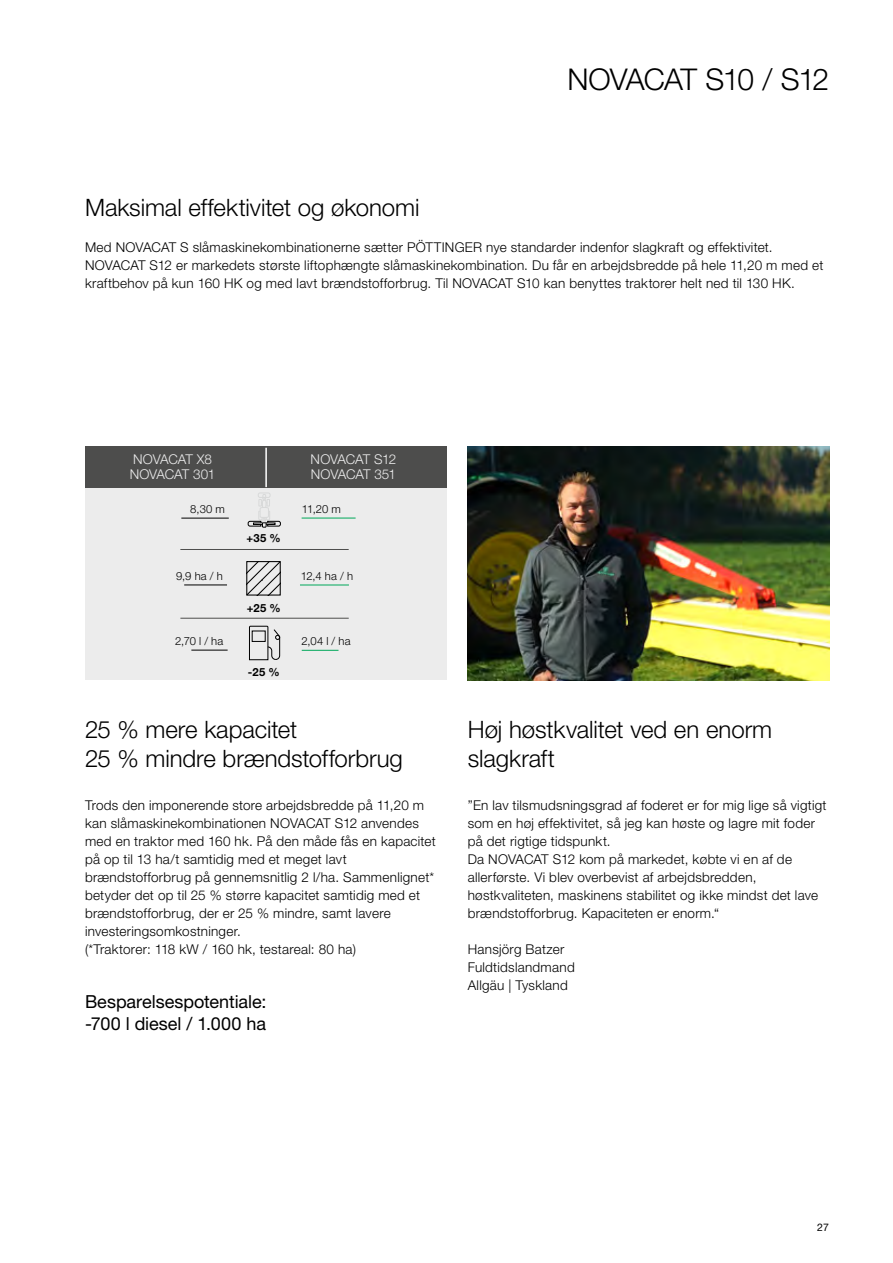
<style>
.page{position:relative;width:893px;height:1263px;background:#fff}
.page>*{position:absolute;margin:0;border:0;box-sizing:border-box;transform-origin:0 0}
.t1{font:300 30px "Helvetica Neue LTW1 G";letter-spacing:-.05em;color:#000}
.t2{font:300 24px/28.8px "Helvetica Neue LTW1 G";letter-spacing:-.005em;color:#000}
.t3{font:18px/21.6px "Helvetica Neue LTW1 G";letter-spacing:-.005em;color:#000}
.t4{font:300 13.5px/18px "Helvetica Neue LTW1 G";letter-spacing:.02em;color:#000}
.t5{font:300 13.5px/15.8px "Helvetica Neue LTW1 G";letter-spacing:-.015em;color:#ececec}
.t6{font:300 11.25px "Helvetica Neue LTW1 G";letter-spacing:.015em;color:#000}
.t7{font:700 11.25px "Helvetica Neue LTW1 G";color:#000}
.t8{font:10.5px "Helvetica Neue LTW1 G";color:#000}
</style>
<div class="page">
<div style="left:85px;top:446px;width:362px;height:234px;background:#ececec"></div>
<img style="left:468px;top:446px;width:361px;height:234px">
<svg style="left:247px;top:492px;width:34px;height:36px"></svg>
<svg style="left:248px;top:563px;width:31px;height:30px"></svg>
<div style="left:246px;top:561px;width:35px;height:34px;border:1px solid #000"></div>
<svg style="left:249px;top:625px;width:32px;height:36px"></svg>
<hr style="left:302px;top:518px;width:54px;height:1px;background:#00a759">
<hr style="left:181px;top:518px;width:48px;height:1px;background:#000">
<hr style="left:184px;top:585px;width:43px;height:1px;background:#000">
<hr style="left:191px;top:650px;width:37px;height:1px;background:#000">
<hr style="left:300px;top:585px;width:49px;height:1px;background:#00a759">
<hr style="left:302px;top:650px;width:36px;height:1px;background:#00a759">
<div style="left:85px;top:447px;width:361px;height:41px;background:#4d4d4c"></div>
<hr style="left:180px;top:618px;width:169px;height:1px;background:#4d4d4c">
<hr style="left:180px;top:549px;width:169px;height:1px;background:#4d4d4c">
<hr style="left:265px;top:448px;width:2px;height:39px;background:#fff">
<h1 class="t1" style="left:567px;top:61px;width:263px">NOVACAT S10 / S12</h1>
<h2 class="t2" style="left:85px;top:193px;width:336px">Maksimal effektivitet og økonomi</h2>
<p class="t4" style="left:85px;top:238px;width:740px">Med NOVACAT S slåmaskinekombinationerne sætter PÖTTINGER nye standarder indenfor slagkraft og effektivitet.<br>NOVACAT S12 er markedets største liftophængte slåmaskinekombination. Du får en arbejdsbredde på hele 11,20 m med et kraftbehov på kun 160 HK og med lavt brændstofforbrug. Til NOVACAT S10 kan benyttes traktorer helt ned til 130 HK.</p>
<p class="t5" style="left:130px;top:451px;width:87px">NOVACAT X8<br>NOVACAT 301</p>
<p class="t5" style="left:311px;top:451px;width:87px">NOVACAT S12<br>NOVACAT 351</p>
<p class="t6" style="left:190px;top:502px;width:36px">8,30 m</p>
<p class="t6" style="left:302px;top:502px;width:41px">11,20 m</p>
<p class="t7" style="left:247px;top:531px;width:36px">+35 %</p>
<p class="t6" style="left:176px;top:569px;width:48px">9,9 ha / h</p>
<p class="t6" style="left:301px;top:569px;width:54px">12,4 ha / h</p>
<p class="t7" style="left:247px;top:601px;width:35px">+25 %</p>
<p class="t6" style="left:175px;top:634px;width:50px">2,70 l / ha</p>
<p class="t6" style="left:302px;top:634px;width:51px">2,04 l / ha</p>
<p class="t7" style="left:248px;top:665px;width:33px">-25 %</p>
<h2 class="t2" style="left:85px;top:715px;width:319px">25 % mere kapacitet<br>25 % mindre brændstofforbrug</h2>
<p class="t4" style="left:85px;top:796px;width:352px">Trods den imponerende store arbejdsbredde på 11,20 m kan slåmaskinekombinationen NOVACAT S12 anvendes med en traktor med 160 hk. På den måde fås en kapacitet på op til 13 ha/t samtidig med et meget lavt brændstofforbrug på gennemsnitlig 2 l/ha. Sammenlignet* betyder det op til 25 % større kapacitet samtidig med et brændstofforbrug, der er 25 % mindre, samt lavere investeringsomkostninger.<br>(*Traktorer: 118 kW / 160 hk, testareal: 80 ha)</p>
<h3 class="t3" style="left:85px;top:991px;width:183px">Besparelsespotentiale: -700 l diesel / 1.000 ha</h3>
<h2 class="t2" style="left:468px;top:715px;width:306px">Høj høstkvalitet ved en enorm slagkraft</h2>
<p class="t4" style="left:468px;top:796px;width:360px">”En lav tilsmudsningsgrad af foderet er for mig lige så vigtigt som en høj effektivitet, så jeg kan høste og lagre mit foder på det rigtige tidspunkt.<br>Da NOVACAT S12 kom på markedet, købte vi en af de allerførste. Vi blev overbevist af arbejdsbredden, høstkvaliteten, maskinens stabilitet og ikke mindst det lave brændstofforbrug. Kapaciteten er enorm.“</p>
<p class="t4" style="left:468px;top:940px;width:108px">Hansjörg Batzer<br>Fuldtidslandmand<br>Allgäu | Tyskland</p>
<p class="t8" style="left:817px;top:1220px;width:13px">27</p>
</div>
